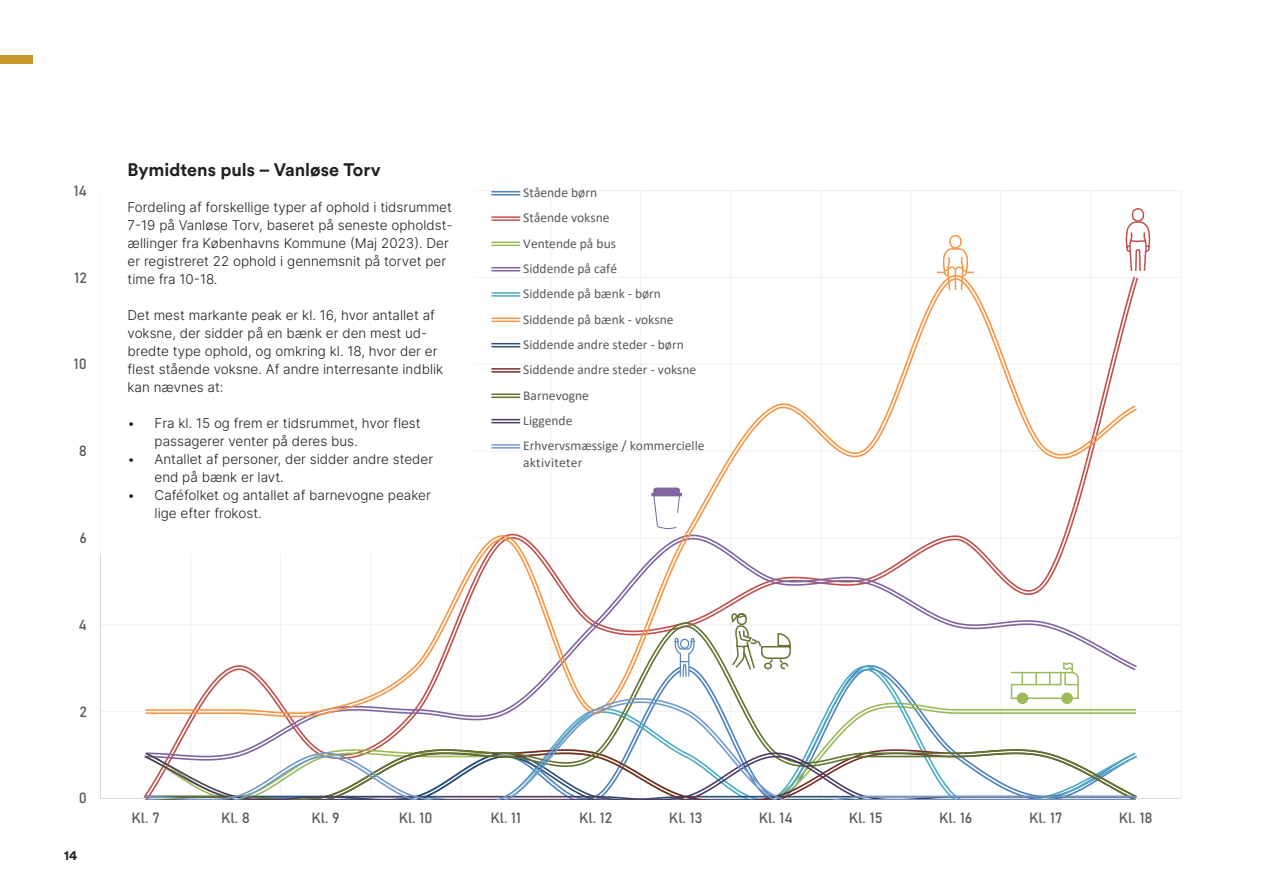
<style>
.page{position:relative;width:1263px;height:893px;background:#fff}
.page>*{position:absolute;margin:0;border:0;box-sizing:border-box;transform-origin:0 0}
.t1{font:700 18px "Circular Std";color:#231f20}
.t2{font:14.7px "Bahnschrift";color:#595959}
.t3{font:300 13.5px/18px "Inter";color:#231f20}
.t4{font:13.5px/25.3px "Calibri";color:#595959}
.t5{font:13.5px "Calibri";letter-spacing:.025em;color:#57585a}
.t6{font:700 13.5px "Circular Std";color:#231f20}
</style>
<div class="page">
<hr style="left:100px;top:711px;width:1081px;height:1px;background:#f2f2f2">
<hr style="left:100px;top:624px;width:1081px;height:1px;background:#f3f3f3">
<hr style="left:100px;top:537px;width:1081px;height:1px;background:#f6f6f6">
<hr style="left:100px;top:450px;width:1081px;height:2px;background:#f7f7f7">
<hr style="left:100px;top:364px;width:1081px;height:1px;background:#f5f5f5">
<hr style="left:100px;top:277px;width:1081px;height:1px;background:#f2f2f2">
<hr style="left:100px;top:190px;width:1081px;height:1px;background:#f2f2f2">
<hr style="left:550px;top:191px;width:1px;height:607px;background:#f4f4f4">
<hr style="left:640px;top:191px;width:1px;height:607px;background:#f5f5f5">
<hr style="left:730px;top:191px;width:1px;height:607px;background:#f5f5f5">
<hr style="left:820px;top:191px;width:1px;height:607px;background:#f5f5f5">
<hr style="left:910px;top:191px;width:1px;height:607px;background:#f5f5f5">
<hr style="left:1000px;top:191px;width:1px;height:607px;background:#f5f5f5">
<hr style="left:1090px;top:191px;width:1px;height:607px;background:#f5f5f5">
<hr style="left:1180px;top:191px;width:1px;height:607px;background:#f5f5f5">
<hr style="left:100px;top:191px;width:1px;height:607px;background:#d9d9d9">
<hr style="left:100px;top:798px;width:1081px;height:1px;background:#d9d9d9">
<svg style="left:190px;top:276px;width:947px;height:346px"></svg>
<svg style="left:190px;top:622px;width:947px;height:176px"></svg>
<svg style="left:145px;top:698px;width:991px;height:101px"></svg>
<svg style="left:491px;top:191px;width:29px;height:4px"></svg>
<hr style="left:491px;top:219px;width:29px;height:2px;background:#c0504d">
<hr style="left:491px;top:216px;width:29px;height:2px;background:#c0504d">
<svg style="left:491px;top:242px;width:29px;height:4px"></svg>
<svg style="left:491px;top:267px;width:29px;height:4px"></svg>
<hr style="left:491px;top:295px;width:29px;height:2px;background:#4bacc6">
<hr style="left:491px;top:292px;width:29px;height:2px;background:#4bacc6">
<svg style="left:491px;top:318px;width:29px;height:4px"></svg>
<svg style="left:491px;top:343px;width:29px;height:4px"></svg>
<hr style="left:491px;top:371px;width:29px;height:2px;background:#772c2a">
<hr style="left:491px;top:368px;width:29px;height:2px;background:#772c2a">
<hr style="left:491px;top:396px;width:29px;height:2px;background:#5f7530">
<hr style="left:491px;top:393px;width:29px;height:2px;background:#5f7530">
<svg style="left:491px;top:419px;width:29px;height:4px"></svg>
<hr style="left:491px;top:447px;width:29px;height:2px;background:#729aca">
<hr style="left:491px;top:444px;width:29px;height:2px;background:#729aca">
<svg style="left:651px;top:487px;width:31px;height:55px"></svg>
<svg style="left:1125px;top:208px;width:25px;height:63px"></svg>
<div style="left:0;top:55px;width:32px;height:9px;background:#c6972a"></div>
<svg style="left:731px;top:612px;width:61px;height:60px"></svg>
<svg style="left:937px;top:235px;width:37px;height:55px"></svg>
<svg style="left:1011px;top:662px;width:68px;height:42px"></svg>
<div style="left:98px;top:119px;width:378px;height:435px;background:#fff"></div>
<svg style="left:674px;top:638px;width:20px;height:39px"></svg>
<div style="left:681px;top:639px;width:7px;height:9px;background:#fff;border-radius:50%"></div>
<div style="left:680px;top:639px;width:9px;height:10px;border:1px solid #4f81bd;border-radius:4px"></div>
<p class="t2" style="left:74px;top:182px;width:15px">14</p>
<p class="t2" style="left:74px;top:269px;width:14px">12</p>
<p class="t2" style="left:74px;top:356px;width:14px">10</p>
<p class="t2" style="left:79px;top:442px;width:10px">8</p>
<p class="t2" style="left:79px;top:529px;width:9px">6</p>
<p class="t2" style="left:79px;top:616px;width:10px">4</p>
<p class="t2" style="left:79px;top:703px;width:9px">2</p>
<p class="t2" style="left:79px;top:790px;width:10px">0</p>
<p class="t6" style="left:64px;top:850px;width:15px">14</p>
<h1 class="t1" style="left:128px;top:158px;width:254px">Bymidtens puls – Vanløse Torv</h1>
<p class="t3" style="left:128px;top:198px;width:326px">Fordeling af forskellige typer af ophold i tidsrummet 7-19 på Vanløse Torv, baseret på seneste opholdst&shy;ællinger fra Københavns Kommune (Maj 2023). Der er registreret 22 ophold i gennemsnit på torvet per time fra 10-18.</p>
<p class="t3" style="left:128px;top:306px;width:317px">Det mest markante peak er kl. 16, hvor antallet af voksne, der sidder på en bænk er den mest ud&shy;bredte type ophold, og omkring kl. 18, hvor der er flest stående voksne. Af andre interresante indblik kan nævnes at:</p>
<p class="t3" style="left:155px;top:414px;width:268px;text-indent:-27px">• Fra kl. 15 og frem er tidsrummet, hvor flest passagerer venter på deres bus.</p>
<p class="t3" style="left:155px;top:450px;width:280px;text-indent:-27px">• Antallet af personer, der sidder andre steder end på bænk er lavt.</p>
<p class="t3" style="left:155px;top:486px;width:278px;text-indent:-27px">• Caféfolket og antallet af barnevogne peaker lige efter frokost.</p>
<p class="t4" style="left:523px;top:181px;width:192px">Stående børn<br>Stående voksne<br>Ventende på bus<br>Siddende på café<br>Siddende på bænk - børn<br>Siddende på bænk - voksne<br>Siddende andre steder - børn<br>Siddende andre steder - voksne<br>Barnevogne<br>Liggende<br>Erhvervsmæssige / kommercielle a</p>
<p class="t5" style="left:523px;top:457px;width:61px">aktiviteter</p>
<p class="t2" style="left:131px;top:809px;width:30px">Kl. 7</p>
<p class="t2" style="left:221px;top:809px;width:31px">Kl. 8</p>
<p class="t2" style="left:311px;top:809px;width:30px">Kl. 9</p>
<p class="t2" style="left:399px;top:809px;width:35px">Kl. 10</p>
<p class="t2" style="left:490px;top:809px;width:32px">Kl. 11</p>
<p class="t2" style="left:579px;top:809px;width:35px">Kl. 12</p>
<p class="t2" style="left:669px;top:809px;width:35px">Kl. 13</p>
<p class="t2" style="left:759px;top:809px;width:36px">Kl. 14</p>
<p class="t2" style="left:849px;top:809px;width:35px">Kl. 15</p>
<p class="t2" style="left:939px;top:809px;width:35px">Kl. 16</p>
<p class="t2" style="left:1029px;top:809px;width:35px">Kl. 17</p>
<p class="t2" style="left:1119px;top:809px;width:36px">Kl. 18</p>
</div>
